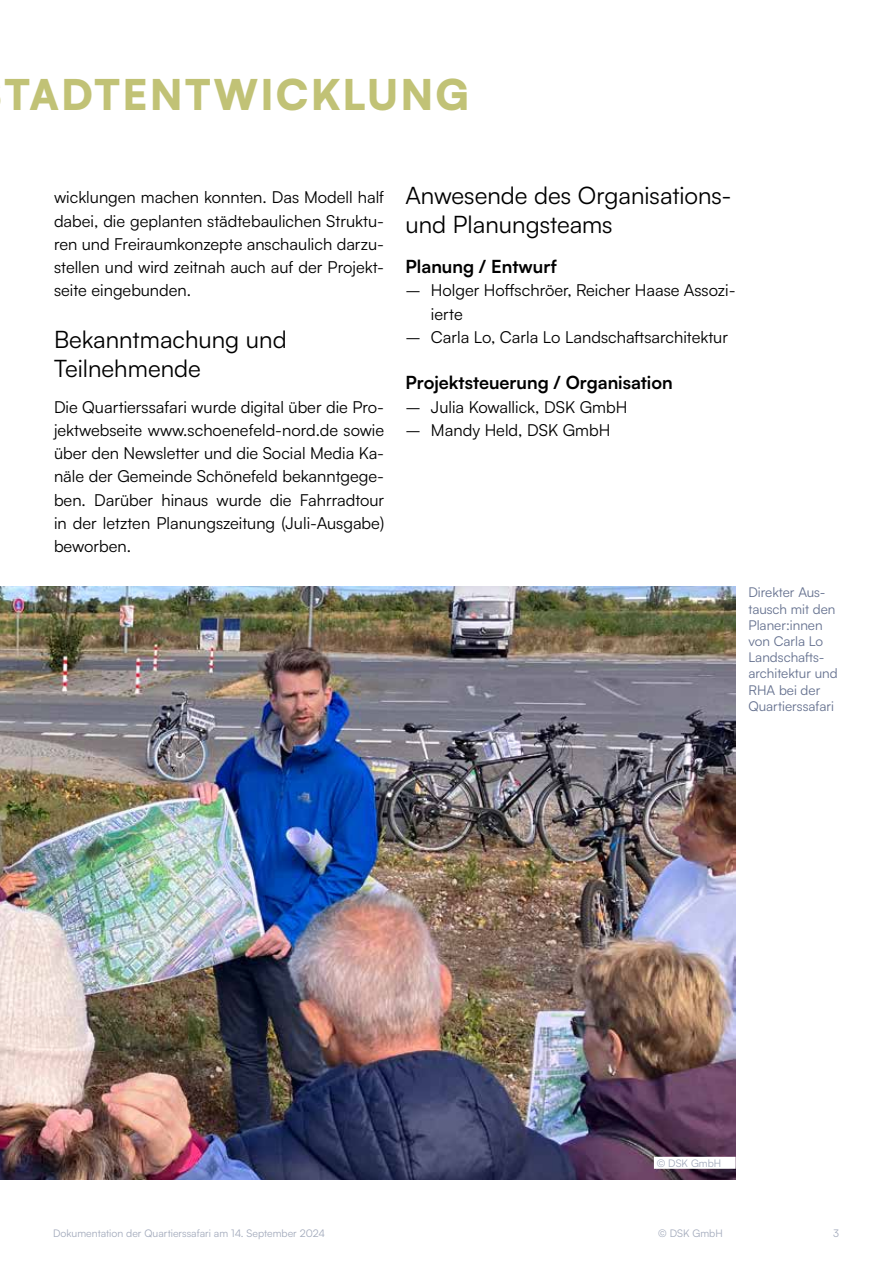
<style>
.page{position:relative;width:893px;height:1263px;background:#fff}
.page>*{position:absolute;margin:0;border:0;box-sizing:border-box;transform-origin:0 0}
.t1{font:900 42px "Satoshi";letter-spacing:.05em;color:#c1c276}
.t2{font:24px/28.8px "Satoshi";color:#000}
.t3{font:700 18px "Satoshi";color:#000}
.t4{font:16.5px/23.2px "Satoshi";color:#000;text-align:justify}
.t5{font:13.5px/16.2px "Satoshi";color:#65718f}
.t6{font:10.5px "Satoshi";color:#a3aabc}
.s1{color:#fff}
</style>
<div class="page">
<img style="left:0;top:587px;width:736px;height:593px">
<div style="left:654px;top:1157px;width:82px;height:12px;background:#fff"></div>
<h1 class="t1" style="left:4px;top:63px;width:467px">TADTENTWICKLUNG</h1>
<p class="t4" style="left:54px;top:185px;width:332px">wicklungen machen konnten. Das Modell half dabei, die geplanten städtebaulichen Struktu&shy;ren und Freiraumkonzepte anschaulich darzu&shy;stellen und wird zeitnah auch auf der Projekt&shy;seite eingebunden.</p>
<h2 class="t2" style="left:54px;top:324px;width:234px">Bekanntmachung und<br>Teilnehmende</h2>
<p class="t4" style="left:54px;top:394px;width:332px">Die Quartierssafari wurde digital über die Pro&shy;jektwebseite www.schoenefeld-nord.de sowie über den Newsletter und die Social Media Ka&shy;näle der Gemeinde Schönefeld bekanntgege&shy;ben. Darüber hinaus wurde die Fahrradtour in der letzten Planungszeitung (Juli-Ausgabe) beworben.</p>
<h2 class="t2" style="left:405px;top:180px;width:328px">Anwesende des Organisations&shy;und Planungsteams</h2>
<p class="t3" style="left:405px;top:253px;width:153px">Planung / Entwurf</p>
<p class="t4" style="left:431px;top:278px;width:306px;text-indent:-26px">– Holger Hoffschröer, Reicher Haase Assozi&shy;ierte</p>
<p class="t4" style="left:405px;top:325px;width:324px">– Carla Lo, Carla Lo Landschaftsarchitektur</p>
<p class="t3" style="left:405px;top:370px;width:269px">Projektsteuerung / Organisation</p>
<p class="t4" style="left:405px;top:394px;width:223px">– Julia Kowallick, DSK GmbH</p>
<p class="t4" style="left:405px;top:418px;width:206px">– Mandy Held, DSK GmbH</p>
<p class="t5" style="left:748px;top:584px;width:91px">Direkter Aus&shy;tausch mit den<br>Planer:innen von Carla Lo<br>Landschafts&shy;architektur und<br>RHA bei der<br>Quartierssafari</p>
<p class="t6" style="left:657px;top:1156px;width:80px">© DSK GmbH <span class="s1">.</span></p>
<p class="t6" style="left:53px;top:1226px;width:273px">Dokumentation der Quartierssafari am 14. September 2024</p>
<p class="t6" style="left:833px;top:1226px;width:7px">3</p>
<p class="t6" style="left:658px;top:1226px;width:80px">© DSK GmbH <span class="s1">.</span></p>
</div>
